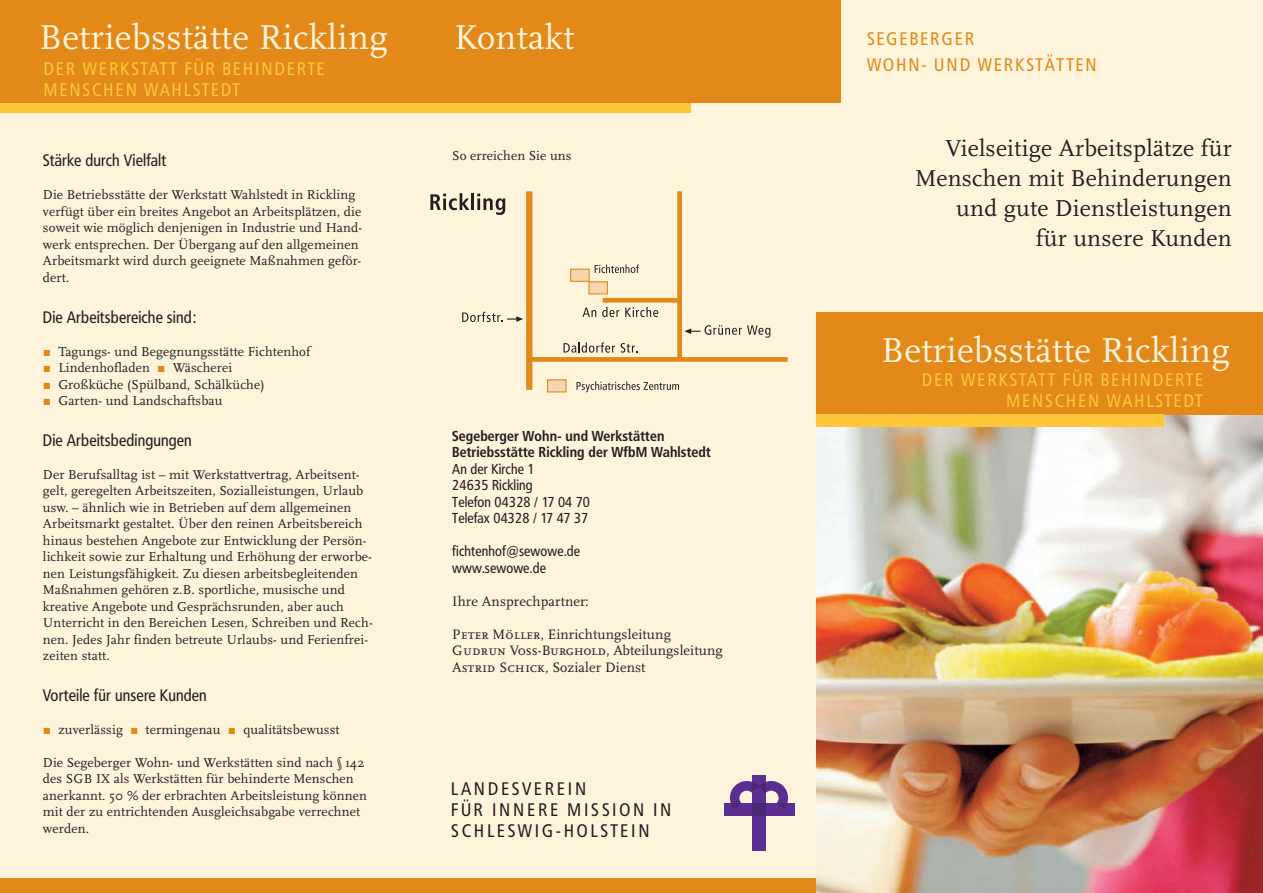
<style>
.page{position:relative;width:1263px;height:893px;background:#fef4db}
.page>*{position:absolute;margin:0;border:0;box-sizing:border-box;transform-origin:0 0}
.t1{font:36px "Scala Pro";letter-spacing:.01em;color:#fef4db}
.t2{font:24px/30px "Scala Pro";letter-spacing:.01em;color:#231f20;text-align:right}
.t3{font:18px/21px "Frutiger Condensed BQ";letter-spacing:.12em;color:#fec739;text-align:right}
.t4{font:18px/21px "Frutiger Condensed BQ";letter-spacing:.17em;color:#231f20}
.t5{font:18px/26.8px "Frutiger Condensed BQ";letter-spacing:.125em;color:#e28919}
.t6{font:16.5px "Frutiger Condensed BQ";letter-spacing:.01em;color:#231f20}
.t7{font:14.25px/16.5px "Scala Pro";letter-spacing:.01em;color:#231f20}
.t8{font:14.25px/16.5px "Frutiger Condensed BQ";letter-spacing:.01em;color:#231f20}
.t9{font:700 14.25px/16.5px "Frutiger Condensed BQ";letter-spacing:.01em;color:#231f20}
.t10{font:13.5px/16.5px "Scala Pro";letter-spacing:.01em;color:#231f20}
.s1{color:#e28919}
</style>
<div class="page">
<div style="left:0;top:878px;width:828px;height:15px;background:#e28919"></div>
<img style="left:816px;top:415px;width:447px;height:478px">
<div style="left:816px;top:312px;width:447px;height:103px;background:#e28919"></div>
<div style="left:0;top:101px;width:691px;height:12px;background:#fec739"></div>
<div style="left:0;top:0;width:841px;height:103px;background:#e28919"></div>
<div style="left:724px;top:803px;width:70px;height:13px;background:#5b2e91"></div>
<div style="left:752px;top:775px;width:14px;height:76px;background:#5b2e91"></div>
<div style="left:752px;top:803px;width:14px;height:13px;background:#492974"></div>
<svg style="left:729px;top:781px;width:60px;height:28px"></svg>
<div style="left:816px;top:415px;width:348px;height:12px;background:#fec739"></div>
<div style="left:677px;top:191px;width:5px;height:168px;background:#e28919"></div>
<div style="left:529px;top:357px;width:259px;height:5px;background:#e28919"></div>
<div style="left:603px;top:298px;width:77px;height:5px;background:#e28919"></div>
<div style="left:526px;top:191px;width:6px;height:199px;background:#e28919"></div>
<svg style="left:462px;top:312px;width:61px;height:10px"></svg>
<svg style="left:563px;top:342px;width:52px;height:11px"></svg>
<svg style="left:621px;top:343px;width:16px;height:10px"></svg>
<svg style="left:684px;top:325px;width:86px;height:13px"></svg>
<svg style="left:430px;top:193px;width:39px;height:17px"></svg>
<hr style="left:471px;top:193px;width:3px;height:17px;background:#231f20">
<svg style="left:477px;top:194px;width:28px;height:21px"></svg>
<div style="left:589px;top:282px;width:18px;height:12px;background:#f7d6af"></div>
<div style="left:588px;top:281px;width:20px;height:13px;border:1px solid #e28919"></div>
<div style="left:571px;top:269px;width:18px;height:12px;background:#f7d6af"></div>
<div style="left:570px;top:269px;width:20px;height:13px;border:1px solid #e28919"></div>
<svg style="left:582px;top:308px;width:14px;height:9px"></svg>
<svg style="left:602px;top:307px;width:17px;height:10px"></svg>
<svg style="left:625px;top:307px;width:33px;height:10px"></svg>
<svg style="left:595px;top:264px;width:44px;height:9px"></svg>
<div style="left:548px;top:380px;width:18px;height:12px;background:#f7d6af"></div>
<div style="left:547px;top:379px;width:20px;height:13px;border:1px solid #e28919"></div>
<svg style="left:576px;top:381px;width:103px;height:11px"></svg>
<h1 class="t1" style="left:39px;top:25px;width:350px">Betriebsstätte Rickling</h1>
<h1 class="t1" style="left:454px;top:25px;width:122px">Kontakt</h1>
<h3 class="t3" style="left:44px;top:58px;width:282px;text-align:left">DER WERKSTATT FÜR BEHINDERTE<br>MENSCHEN WAHLSTEDT</h3>
<p class="t6" style="left:43px;top:151px;width:125px">Stärke durch Vielfalt</p>
<p class="t10" style="left:43px;top:188px;width:321px">Die Betriebsstätte der Werkstatt Wahlstedt in Rickling verfügt über ein breites Angebot an Arbeitsplätzen, die soweit wie möglich denjenigen in Industrie und Hand&shy;werk entsprechen. Der Übergang auf den allgemeinen Arbeitsmarkt wird durch geeignete Maßnahmen geför&shy;dert.</p>
<p class="t6" style="left:43px;top:307px;width:155px">Die Arbeitsbereiche sind:</p>
<p class="t10" style="left:43px;top:344px;width:269px"><span class="s1">▪</span> Tagungs- und Begegnungsstätte Fichtenhof</p>
<p class="t10" style="left:43px;top:361px;width:191px"><span class="s1">▪</span> Lindenhofladen <span class="s1">▪</span> Wäscherei</p>
<p class="t10" style="left:43px;top:377px;width:223px"><span class="s1">▪</span> Großküche (Spülband, Schälküche)</p>
<p class="t10" style="left:43px;top:394px;width:181px"><span class="s1">▪</span> Garten- und Landschaftsbau</p>
<p class="t6" style="left:43px;top:430px;width:150px">Die Arbeitsbedingungen</p>
<p class="t10" style="left:43px;top:467px;width:331px">Der Berufsalltag ist – mit Werkstattvertrag, Arbeitsent&shy;gelt, geregelten Arbeitszeiten, Sozialleistungen, Urlaub usw. – ähnlich wie in Betrieben auf dem allgemeinen Arbeitsmarkt gestaltet. Über den reinen Arbeitsbereich hinaus bestehen Angebote zur Entwicklung der Persön&shy;lichkeit sowie zur Erhaltung und Erhöhung der erworbe&shy;nen Leistungsfähigkeit. Zu diesen arbeitsbegleitenden Maßnahmen gehören z.B. sportliche, musische und kreative Angebote und Gesprächsrunden, aber auch Unterricht in den Bereichen Lesen, Schreiben und Rech&shy;nen. Jedes Jahr finden betreute Urlaubs- und Ferienfrei&shy;zeiten statt.</p>
<p class="t6" style="left:43px;top:685px;width:165px">Vorteile für unsere Kunden</p>
<p class="t10" style="left:43px;top:722px;width:298px"><span class="s1">▪</span> zuverlässig <span class="s1">▪</span> termingenau <span class="s1">▪</span> qualitätsbewusst</p>
<p class="t10" style="left:43px;top:755px;width:326px">Die Segeberger Wohn- und Werkstätten sind nach § 142 des SGB IX als Werkstätten für behinderte Menschen anerkannt. 50 % der erbrachten Arbeitsleistung können mit der zu entrichtenden Ausgleichsabgabe verrechnet werden.</p>
<p class="t10" style="left:452px;top:149px;width:121px">So erreichen Sie uns</p>
<p class="t9" style="left:452px;top:427px;width:260px">Segeberger Wohn- und Werkstätten<br>Betriebsstätte Rickling der WfbM Wahlstedt</p>
<p class="t8" style="left:452px;top:460px;width:139px">An der Kirche 1<br>24635 Rickling<br>Telefon 04328 / 17 04 70<br>Telefax 04328 / 17 47 37</p>
<p class="t8" style="left:452px;top:543px;width:129px">fichtenhof@sewowe.de www.sewowe.de</p>
<p class="t7" style="left:452px;top:595px;width:138px">Ihre Ansprechpartner:</p>
<p class="t7" style="left:452px;top:628px;width:272px">Peter Möller, Einrichtungsleitung<br>Gudrun Voss-Burghold, Abteilungsleitung<br>Astrid Schick, Sozialer Dienst</p>
<h3 class="t4" style="left:451px;top:778px;width:221px">LANDESVEREIN<br>FÜR INNERE MISSION IN<br>SCHLESWIG-HOLSTEIN</h3>
<h3 class="t5" style="left:867px;top:25px;width:231px">SEGEBERGER<br>WOHN- UND WERKSTÄTTEN</h3>
<h2 class="t2" style="left:915px;top:136px;width:318px">Vielseitige Arbeitsplätze für<br>Menschen mit Behinderungen und gute Dienstleistungen<br>für unsere Kunden</h2>
<h1 class="t1" style="left:881px;top:338px;width:350px">Betriebsstätte Rickling</h1>
<h3 class="t3" style="left:922px;top:369px;width:282px">DER WERKSTATT FÜR BEHINDERTE<br>MENSCHEN WAHLSTEDT</h3>
</div>
